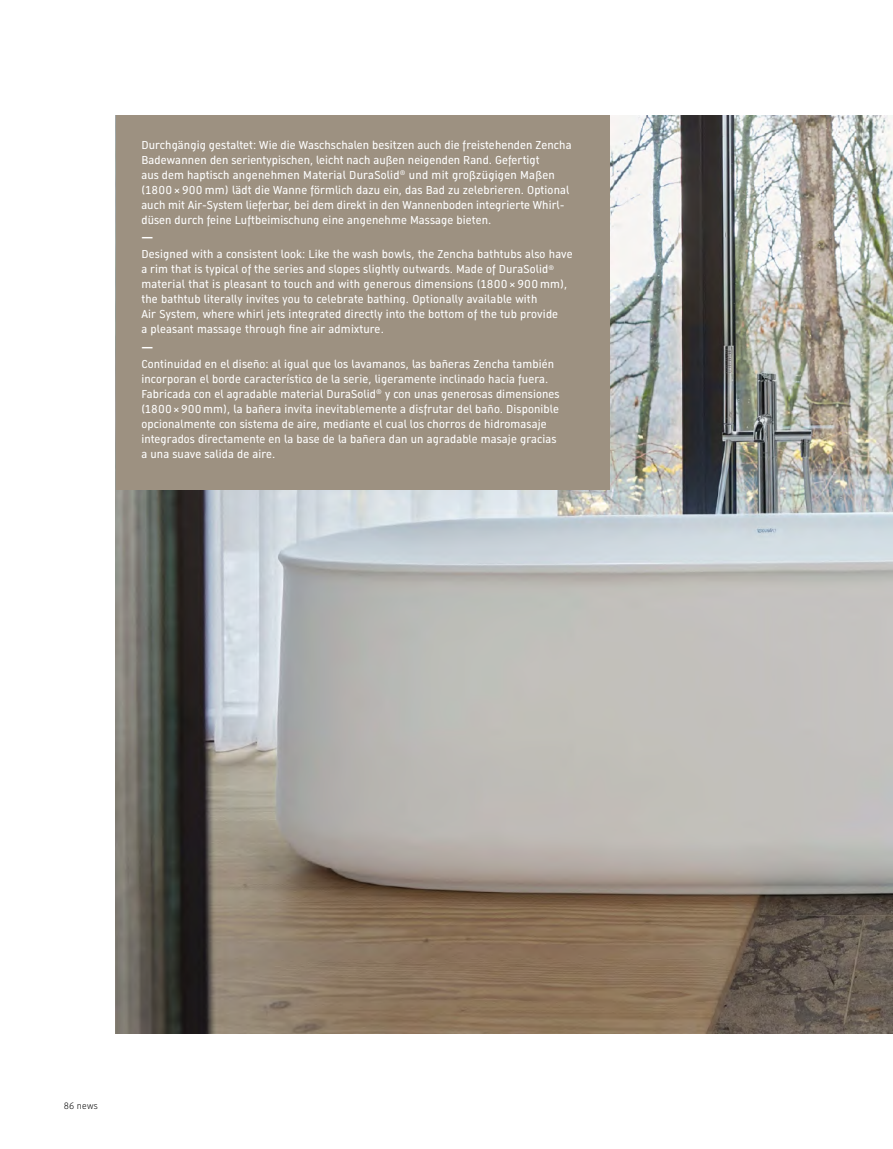
<style>
.page{position:relative;width:893px;height:1149px;background:#fff}
.page>*{position:absolute;margin:0;border:0;box-sizing:border-box;transform-origin:0 0}
.t1{font:11.25px/15px "Dura Sans 2014 c";letter-spacing:.01em;color:#fff}
.t2{font:700 11.25px "Dura Sans 2014 c";color:#fff}
.t3{font:300 9px "Dura Sans 2014 c";letter-spacing:.045em;color:#000}
</style>
<div class="page">
<img style="left:116px;top:115px;width:777px;height:918px">
<div style="left:116px;top:115px;width:493px;height:375px;background:#9d9181"></div>
<p class="t1" style="left:141px;top:138px;width:432px">Durchgängig gestaltet: Wie die Waschschalen besitzen auch die freistehenden Zencha Badewannen den serientypischen, leicht nach außen neigenden Rand. Gefertigt<br>aus dem haptisch angenehmen Material DuraSolid<sup>®</sup> und mit großzügigen Maßen (1800 × 900 mm) lädt die Wanne förmlich dazu ein, das Bad zu zelebrieren. Optional auch mit Air-System lieferbar, bei dem direkt in den Wannenboden integrierte Whirl&shy;düsen durch feine Luftbeimischung eine angenehme Massage bieten.</p>
<p class="t2" style="left:141px;top:229px;width:13px">—</p>
<p class="t1" style="left:141px;top:247px;width:433px">Designed with a consistent look: Like the wash bowls, the Zencha bathtubs also have a rim that is typical of the series and slopes slightly outwards. Made of DuraSolid<sup>® </sup>material that is pleasant to touch and with generous dimensions (1800 × 900 mm), the bathtub literally invites you to celebrate bathing. Optionally available with<br>Air System, where whirl jets integrated directly into the bottom of the tub provide<br>a pleasant massage through fine air admixture.</p>
<p class="t2" style="left:141px;top:338px;width:13px">—</p>
<p class="t1" style="left:141px;top:356px;width:420px">Continuidad en el diseño: al igual que los lavamanos, las bañeras Zencha también incorporan el borde característico de la serie, ligeramente inclinado hacia fuera.<br>Fabricada con el agradable material DuraSolid<sup>®</sup> y con unas generosas dimensiones (1800×900mm), la bañera invita inevitablemente a disfrutar del baño. Disponible opcionalmente con sistema de aire, mediante el cual los chorros de hidromasaje integrados directamente en la base de la bañera dan un agradable masaje gracias a una suave salida de aire.</p>
<p class="t3" style="left:64px;top:1099px;width:36px">86 news</p>
</div>
